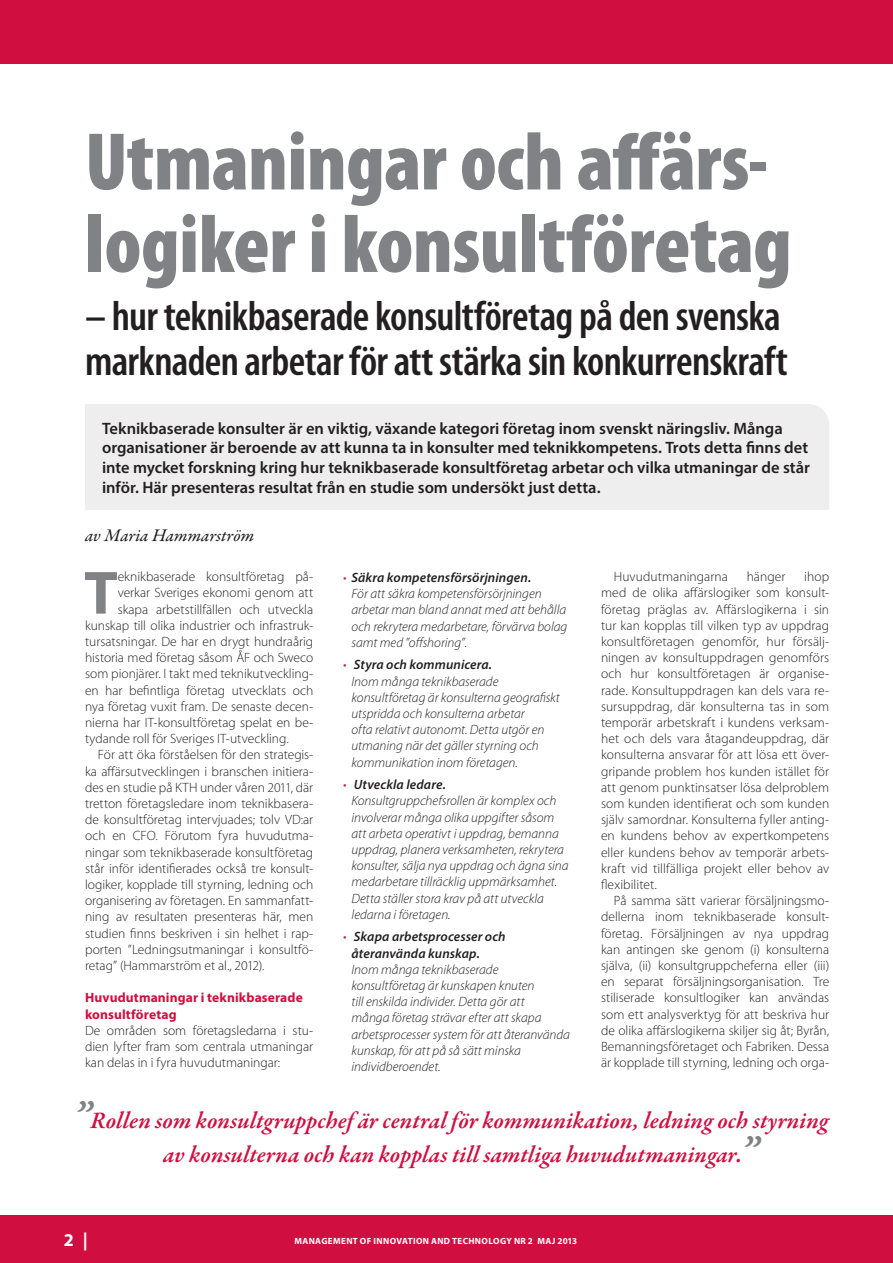
<style>
.page{position:relative;width:893px;height:1263px;background:#fff}
.page>*{position:absolute;margin:0;border:0;box-sizing:border-box;transform-origin:0 0}
.t1{font:900 condensed 82.5px/82.5px "Myriad Pro";letter-spacing:-.005em;color:#808285}
.t2{font:700 61.5px "Myriad Pro";color:#808285}
.t3{font:600 condensed 42px/45px "Myriad Pro";letter-spacing:-.015em;color:#231f20}
.t4{font:italic 600 24px/34.8px "Garamond Premr Pro";color:#d10e40}
.t5{font:18px "Garamond Premr Pro Med It";letter-spacing:.005em;color:#231f20}
.t6{font:700 18px "Myriad Pro";color:#fff}
.t7{font:600 16.5px/19.8px "Myriad Pro";color:#231f20}
.t8{font:300 13.5px/16.2px "Myriad Pro";color:#231f20;text-align:justify}
.t9{font:italic 300 13.5px/16.2px "Myriad Pro";color:#231f20}
.t10{font:700 13.5px/16.2px "Myriad Pro";letter-spacing:.01em;color:#d10e40}
.t11{font:italic 600 13.5px/16.2px "Myriad Pro";letter-spacing:.005em;color:#231f20}
.t12{font:700 9px "Myriad Pro";letter-spacing:.045em;color:#fff}
.s1{font-size:45px;color:#808285}
.s2{color:#d10e40}
.s3{font-weight:600}
.s4{font-weight:300;color:#d10e40}
</style>
<div class="page">
<div style="left:0;top:1215px;width:893px;height:48px;background:#d10e40"></div>
<div style="left:0;top:0;width:893px;height:64px;background:#d10e40"></div>
<div style="left:85px;top:404px;width:744px;height:106px;background:#eeeeef"></div>
<h1 class="t1" style="left:85px;top:118px;width:708px">Utmaningar och affärs&shy;logiker i konsultföretag</h1>
<h3 class="t3" style="left:85px;top:293px;width:704px">– hur teknikbaserade konsultföretag på den svenska marknaden arbetar för att stärka sin konkurrenskraft</h3>
<p class="t7" style="left:102px;top:418px;width:709px">Teknikbaserade konsulter är en viktig, växande kategori företag inom svenskt näringsliv. Många organisationer är beroende av att kunna ta in konsulter med teknikkompetens. Trots detta finns det inte mycket forskning kring hur teknikbaserade konsultföretag arbetar och vilka utmaningar de står inför. Här presenteras resultat från en studie som undersökt just detta.</p>
<h3 class="t5" style="left:85px;top:524px;width:171px">av Maria Hammarström</h3>
<h2 class="t2" style="left:84px;top:553px;width:35px">T</h2>
<p class="t8" style="left:118px;top:568px;width:197px">eknikbaserade konsultföretag på-</p>
<p class="t8" style="left:601px;top:568px;width:230px;text-indent:203px">ihop med de olika affärslogiker som konsult&shy;företag präglas av. Affärslogikerna i sin tur kan kopplas till vilken typ av uppdrag konsultföretagen genomför, hur försälj&shy;ningen av konsultuppdragen genomförs och hur konsultföretagen är organise&shy;rade. Konsultuppdragen kan dels vara re&shy;sursuppdrag, där konsulterna tas in som temporär arbetskraft i kundens verksam&shy;het och dels vara åtagandeuppdrag, där konsulterna ansvarar för att lösa ett över&shy;gripande problem hos kunden istället för att genom punktinsatser lösa delproblem som kunden identifierat och som kunden själv samordnar. Konsulterna fyller anting&shy;en kundens behov av expertkompetens eller kundens behov av temporär arbets&shy;kraft vid tillfälliga projekt eller behov av flexibilitet.</p>
<p class="t8" style="left:601px;top:892px;width:230px;text-indent:13px">På samma sätt varierar försäljningsmo&shy;dellerna inom teknikbaserade konsult&shy;företag. Försäljningen av nya uppdrag kan antingen ske genom (i) konsulterna själva, (ii) konsultgruppcheferna eller (iii) en separat försäljningsorganisation. Tre stiliserade konsultlogiker kan användas som ett analysverktyg för att beskriva hur de olika affärslogikerna skiljer sig åt; Byrån, Bemanningsföretaget och Fabriken. Dessa är kopplade till styrning, ledning och orga-</p>
<h3 class="t4" style="left:163px;top:1104px;width:667px;text-indent:-90px"><span class="s1">”</span>Rollen som konsultgruppchef är central för kommunikation, ledning och styrning av konsulterna och kan kopplas till samtliga huvudutmaningar.<span class="s1">”</span></h3>
<p class="t8" style="left:614px;top:568px;width:116px">Huvudutmaningarna</p>
<p class="t8" style="left:747px;top:568px;width:40px">hänger</p>
<p class="t9" style="left:352px;top:569px;width:217px;text-indent:-9px"><span class="s2">•</span> <span class="s3">Säkra kompetensförsörjningen.<br></span>För att säkra kompetensförsörjningen arbetar man bland annat med att behålla och rekrytera medarbetare, förvärva bolag samt med ”offshoring”.</p>
<p class="t9" style="left:352px;top:657px;width:210px;text-indent:-9px"><span class="s2">•</span> <span class="s3">Styra och kommunicera.<br></span>Inom många teknikbaserade konsultföretag är konsulterna geografiskt utspridda och konsulterna arbetar<br>ofta relativt autonomt. Detta utgör en utmaning när det gäller styrning och kommunikation inom företagen.</p>
<p class="t9" style="left:352px;top:776px;width:219px;text-indent:-9px"><span class="s2">•</span> <span class="s3">Utveckla ledare.<br></span>Konsultgruppchefsrollen är komplex och involverar många olika uppgifter såsom att arbeta operativt i uppdrag, bemanna uppdrag, planera verksamheten, rekrytera konsulter, sälja nya uppdrag och ägna sina medarbetare tillräcklig uppmärksamhet.<br>Detta ställer stora krav på att utveckla ledarna i företagen.</p>
<p class="t11" style="left:352px;top:928px;width:156px;text-indent:-9px"><span class="s4">•</span> Skapa arbetsprocesser och återanvända kunskap.</p>
<p class="t9" style="left:352px;top:961px;width:220px">Inom många teknikbaserade konsultföretag är kunskapen knuten<br>till enskilda individer. Detta gör att<br>många företag strävar efter att skapa arbetsprocesser system för att återanvända kunskap, för att på så sätt minska individberoendet.</p>
<p class="t8" style="left:118px;top:585px;width:197px">verkar Sveriges ekonomi genom att</p>
<p class="t8" style="left:118px;top:601px;width:197px">skapa arbetstillfällen och utveckla</p>
<p class="t8" style="left:85px;top:617px;width:230px">kunskap till olika industrier och infrastruk-</p>
<p class="t8" style="left:85px;top:633px;width:230px">tursatsningar. De har en drygt hundraårig</p>
<p class="t8" style="left:85px;top:649px;width:230px">historia med företag såsom ÅF och Sweco</p>
<p class="t8" style="left:85px;top:666px;width:230px">som pionjärer. I takt med teknikutveckling-</p>
<p class="t8" style="left:85px;top:682px;width:230px">en har befintliga företag utvecklats och</p>
<p class="t8" style="left:85px;top:698px;width:230px">nya företag vuxit fram. De senaste decen-</p>
<p class="t8" style="left:85px;top:714px;width:230px">nierna har IT-konsultföretag spelat en be-</p>
<p class="t8" style="left:85px;top:730px;width:205px">tydande roll för Sveriges IT-utveckling.</p>
<p class="t8" style="left:98px;top:747px;width:217px">För att öka förståelsen för den strategis-</p>
<p class="t8" style="left:85px;top:763px;width:230px">ka affärsutvecklingen i branschen initiera-</p>
<p class="t8" style="left:85px;top:779px;width:230px">des en studie på KTH under våren 2011, där</p>
<p class="t8" style="left:85px;top:795px;width:230px">tretton företagsledare inom teknikbasera-</p>
<p class="t8" style="left:85px;top:811px;width:230px">de konsultföretag intervjuades; tolv VD:ar</p>
<p class="t8" style="left:85px;top:828px;width:230px">och en CFO. Förutom fyra huvudutma-</p>
<p class="t8" style="left:85px;top:844px;width:230px">ningar som teknikbaserade konsultföretag</p>
<p class="t8" style="left:85px;top:860px;width:230px">står inför identifierades också tre konsult-</p>
<p class="t8" style="left:85px;top:876px;width:230px">logiker, kopplade till styrning, ledning och</p>
<p class="t8" style="left:85px;top:892px;width:230px">organisering av företagen. En sammanfatt-</p>
<p class="t8" style="left:85px;top:909px;width:230px">ning av resultaten presenteras här, men</p>
<p class="t8" style="left:85px;top:925px;width:230px">studien finns beskriven i sin helhet i rap-</p>
<p class="t8" style="left:85px;top:941px;width:230px">porten ”Ledningsutmaningar i konsultfö-</p>
<p class="t8" style="left:85px;top:957px;width:181px">retag” (Hammarström et al., 2012).</p>
<p class="t10" style="left:85px;top:989px;width:219px">Huvudutmaningar i teknikbaserade konsultföretag</p>
<p class="t8" style="left:85px;top:1022px;width:230px">De områden som företagsledarna i stu&shy;dien lyfter fram som centrala utmaningar kan delas in i fyra huvudutmaningar:</p>
<h3 class="t6" style="left:64px;top:1228px;width:26px">2 |</h3>
<p class="t12" style="left:294px;top:1235px;width:284px">MANAGEMENT OF INNOVATION AND TECHNOLOGY NR 2 MAJ 2013</p>
</div>
